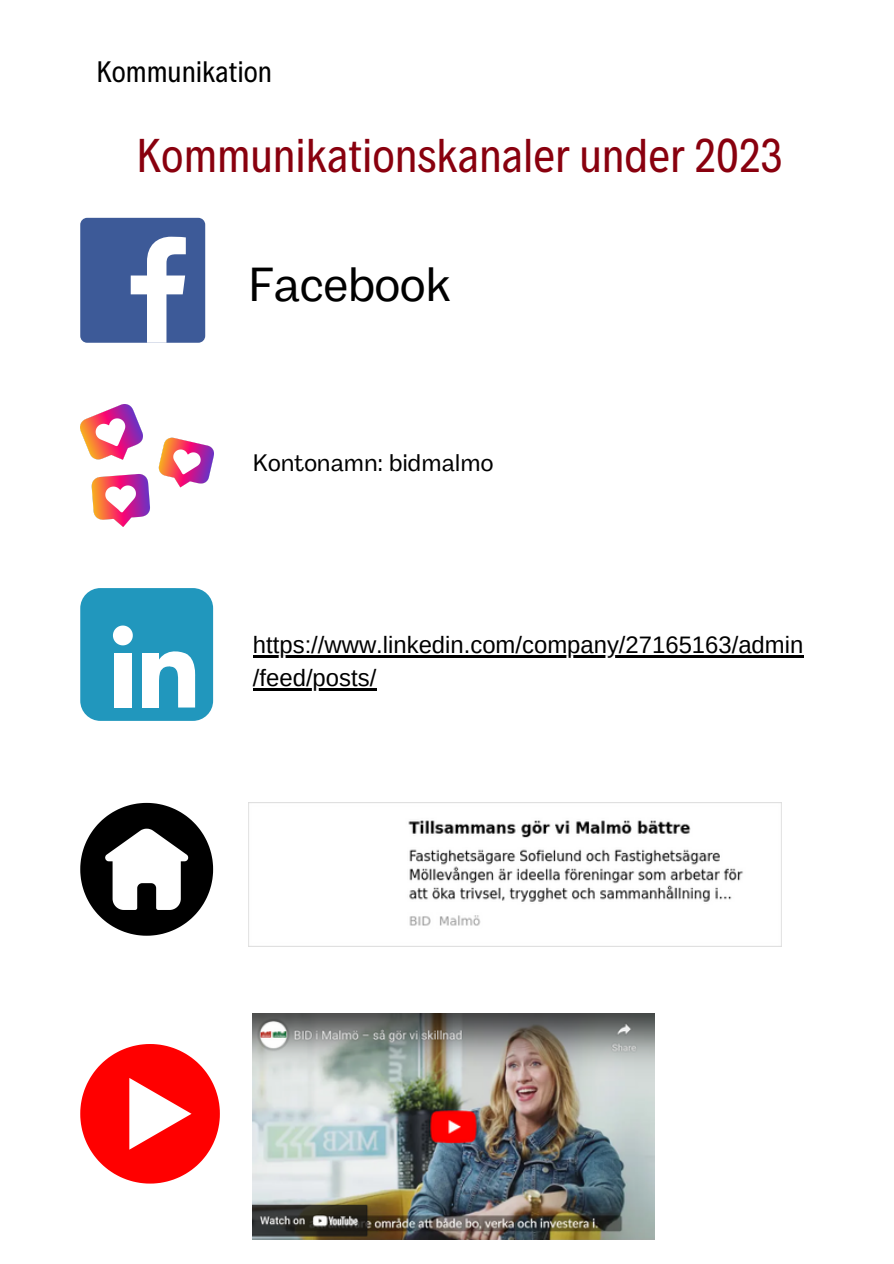
<style>
.page{position:relative;width:894px;height:1264px;background:#fff}
.page>*{position:absolute;margin:0;border:0;box-sizing:border-box;transform-origin:0 0}
.t1{font:48px "Decalotype";color:#89000e}
.t2{font:47.7px "Body Grotesque";color:#000}
.t3{font:30px "Decalotype";color:#000}
.t4{font:23.85px "Arimo";color:#000}
.t5{font:23.85px "Body Grotesque";color:#000}
</style>
<div class="page">
<div style="left:80px;top:218px;width:125px;height:125px;background:#3d5a98;border-radius:7px"></div>
<svg style="left:131px;top:237px;width:55px;height:106px"></svg>
<img style="left:80px;top:404px;width:133px;height:122px">
<div style="left:80px;top:588px;width:133px;height:133px;background:#2197bd;border-radius:20px"></div>
<svg style="left:113px;top:625px;width:20px;height:20px"></svg>
<div style="left:114px;top:652px;width:17px;height:55px;background:#fff"></div>
<div style="left:142px;top:652px;width:16px;height:55px;background:#fff"></div>
<svg style="left:153px;top:651px;width:43px;height:56px"></svg>
<svg style="left:80px;top:803px;width:133px;height:132px"></svg>
<img style="left:248px;top:803px;width:495px;height:143px">
<svg style="left:80px;top:1044px;width:140px;height:139px"></svg>
<hr style="left:253px;top:655px;width:550px;height:3px;background:#000">
<hr style="left:253px;top:688px;width:123px;height:2px;background:#000">
<img style="left:253px;top:1013px;width:401px;height:226px">
<p class="t3" style="left:96px;top:52px;width:177px">Kommunikation</p>
<h1 class="t1" style="left:136px;top:124px;width:647px">Kommunikationskanaler under 2023</h1>
<p class="t2" style="left:248px;top:257px;width:203px">Facebook</p>
<p class="t5" style="left:253px;top:448px;width:242px">Kontonamn: bidmalmo</p>
<h1 class="t4" style="left:253px;top:632px;width:551px">https://www.linkedin.com/company/27165163/admin</h1>
<p class="t4" style="left:253px;top:664px;width:125px">/feed/posts/</p>
</div>
